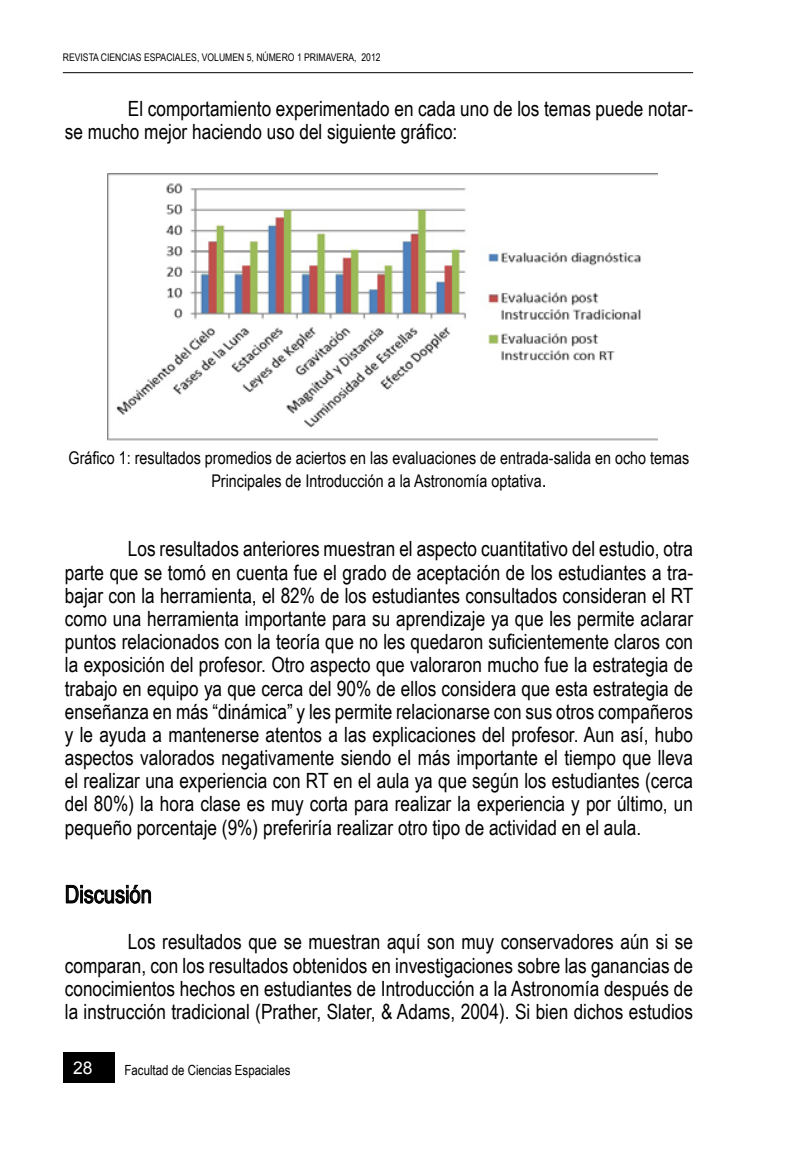
<style>
.page{position:relative;width:794px;height:1161px;background:#fff}
.page>*{position:absolute;margin:0;border:0;box-sizing:border-box;transform-origin:0 0}
.t1{font:24.5px "Arial Narrow";color:#000}
.t2{font:21px/23.1px "Arial Narrow";color:#000;text-align:justify}
.t3{font:17.5px/23.1px "Arial Narrow";color:#000;text-align:center}
.t4{font:17.5px "Arial";color:#fff}
.t5{font:14px "Arial Narrow";color:#000}
.t6{font:10.5px "Arial Narrow";color:#000}
.s1{font-size:21px}
</style>
<div class="page">
<div style="left:63px;top:1052px;width:52px;height:30px;background:#000"></div>
<hr style="left:63px;top:72px;width:630px;height:1px;background:#000">
<img style="left:108px;top:173px;width:549px;height:267px">
<svg style="left:66px;top:885px;width:85px;height:19px"></svg>
<p class="t6" style="left:63px;top:50px;width:319px">revista ciencias espaciales, volumen 5, número 1 primavera, 2012</p>
<p class="t2" style="left:65px;top:96px;width:630px;text-indent:63px">El comportamiento experimentado en cada uno de los temas puede notar&shy;se mucho mejor haciendo uso del siguiente gráfico:</p>
<p class="t3" style="left:69px;top:445px;width:622px">Gráfico 1: resultados promedios de aciertos en las evaluaciones de entrada-salida en ocho temas<br>Principales de Introducción a la Astronomía optativa<span class="s1">.</span></p>
<p class="t2" style="left:65px;top:537px;width:630px;text-indent:63px">Los resultados anteriores muestran el aspecto cuantitativo del estudio, otra parte que se tomó en cuenta fue el grado de aceptación de los estudiantes a tra&shy;bajar con la herramienta, el 82% de los estudiantes consultados consideran el RT como una herramienta importante para su aprendizaje ya que les permite aclarar puntos relacionados con la teoría que no les quedaron suficientemente claros con la exposición del profesor. Otro aspecto que valoraron mucho fue la estrategia de trabajo en equipo ya que cerca del 90% de ellos considera que esta estrategia de enseñanza en más “dinámica” y les permite relacionarse con sus otros compañeros y le ayuda a mantenerse atentos a las explicaciones del profesor. Aun así, hubo aspectos valorados negativamente siendo el más importante el tiempo que lleva el realizar una experiencia con RT en el aula ya que según los estudiantes (cerca del 80%) la hora clase es muy corta para realizar la experiencia y por último, un pequeño porcentaje (9%) preferiría realizar otro tipo de actividad en el aula.</p>
<p class="t1" style="left:65px;top:876px;width:89px">Discusión</p>
<p class="t2" style="left:65px;top:929px;width:630px;text-indent:63px">Los resultados que se muestran aquí son muy conservadores aún si se comparan, con los resultados obtenidos en investigaciones sobre las ganancias de conocimientos hechos en estudiantes de Introducción a la Astronomía después de la instrucción tradicional (Prather, Slater, &amp; Adams, 2004). Si bien dichos estudios</p>
<p class="t4" style="left:73px;top:1056px;width:21px">28</p>
<p class="t5" style="left:124px;top:1060px;width:167px">Facultad de Ciencias Espaciales</p>
</div>
